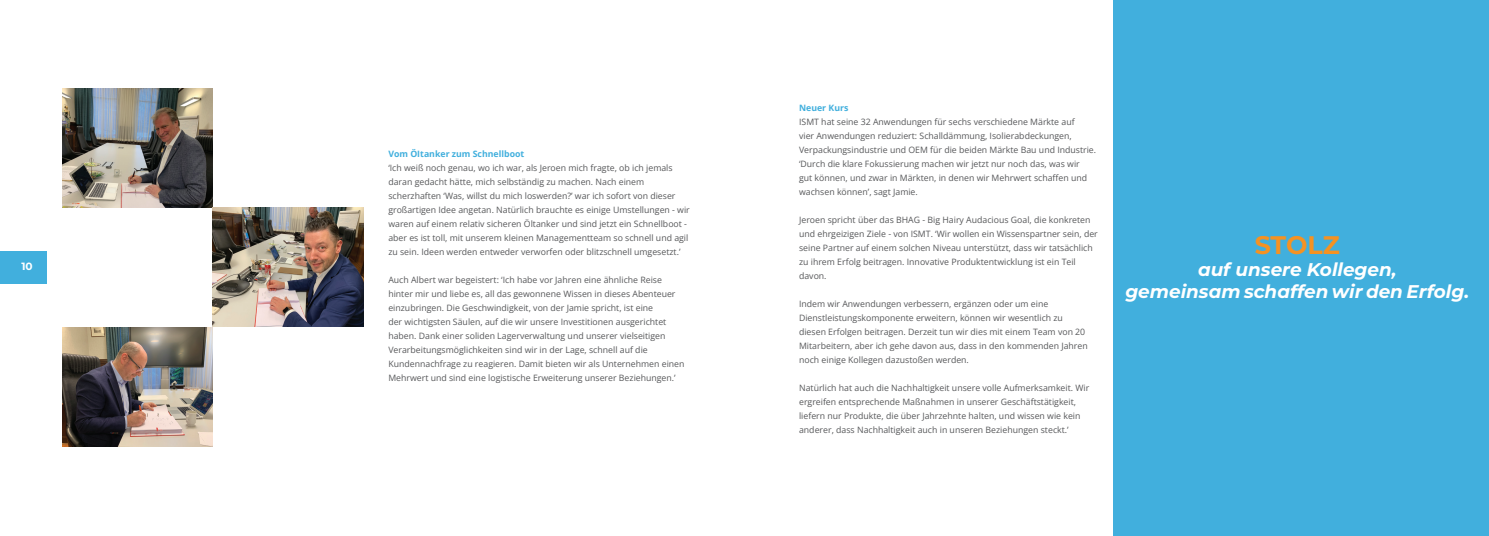
<style>
.page{position:relative;width:1489px;height:536px;background:#fff}
.page>*{position:absolute;margin:0;border:0;box-sizing:border-box;transform-origin:0 0}
.t1{font:700 25.38px "Montserrat";letter-spacing:-.005em;color:#f59222}
.t2{font:italic 700 18.38px "Montserrat";color:#fff}
.t3{font:700 10.5px "Montserrat";color:#fff}
.t4{font:8.75px/14px "Open Sans";color:#57585a}
.t5{font:700 8.75px "Open Sans";color:#41afdd}
</style>
<div class="page">
<div style="left:1112px;top:0;width:376px;height:536px;background:#41afdd"></div>
<img style="left:62px;top:88px;width:151px;height:119px">
<img style="left:62px;top:327px;width:151px;height:119px">
<img style="left:213px;top:207px;width:150px;height:119px">
<div style="left:0;top:251px;width:47px;height:32px;background:#41afdd"></div>
<p class="t3" style="left:21px;top:259px;width:13px">10</p>
<p class="t5" style="left:388px;top:148px;width:137px">Vom ÖItanker zum Schnellboot</p>
<p class="t4" style="left:388px;top:161px;width:303px">‘Ich weiß noch genau, wo ich war, als Jeroen mich fragte, ob ich jemals daran gedacht hätte, mich selbständig zu machen. Nach einem scherzhaften ‘Was, willst du mich loswerden?’ war ich sofort von dieser großartigen Idee angetan. Natürlich brauchte es einige Umstellungen - wir waren auf einem relativ sicheren Öltanker und sind jetzt ein Schnellboot - aber es ist toll, mit unserem kleinen Managementteam so schnell und agil zu sein. Ideen werden entweder verworfen oder blitzschnell umgesetzt.’</p>
<p class="t4" style="left:388px;top:273px;width:298px">Auch Albert war begeistert: ‘Ich habe vor Jahren eine ähnliche Reise hinter mir und liebe es, all das gewonnene Wissen in dieses Abenteuer einzubringen. Die Geschwindigkeit, von der Jamie spricht, ist eine<br>der wichtigsten Säulen, auf die wir unsere Investitionen ausgerichtet haben. Dank einer soliden Lagerverwaltung und unserer vielseitigen Verarbeitungsmöglichkeiten sind wir in der Lage, schnell auf die Kundennachfrage zu reagieren. Damit bieten wir als Unternehmen einen Mehrwert und sind eine logistische Erweiterung unserer Beziehungen.’</p>
<p class="t5" style="left:799px;top:102px;width:51px">Neuer Kurs</p>
<p class="t4" style="left:799px;top:115px;width:298px">ISMT hat seine 32 Anwendungen für sechs verschiedene Märkte auf<br>vier Anwendungen reduziert: Schalldämmung, Isolierabdeckungen, Verpackungsindustrie und OEM für die beiden Märkte Bau und Industrie. ‘Durch die klare Fokussierung machen wir jetzt nur noch das, was wir<br>gut können, und zwar in Märkten, in denen wir Mehrwert schaffen und wachsen können’, sagt Jamie.</p>
<p class="t4" style="left:799px;top:213px;width:300px">Jeroen spricht über das BHAG - Big Hairy Audacious Goal, die konkreten und ehrgeizigen Ziele - von ISMT. ‘Wir wollen ein Wissenspartner sein, der seine Partner auf einem solchen Niveau unterstützt, dass wir tatsächlich zu ihrem Erfolg beitragen. Innovative Produktentwicklung ist ein Teil davon.</p>
<p class="t4" style="left:799px;top:297px;width:290px">Indem wir Anwendungen verbessern, ergänzen oder um eine Dienstleistungskomponente erweitern, können wir wesentlich zu diesen Erfolgen beitragen. Derzeit tun wir dies mit einem Team von 20<br>Mitarbeitern, aber ich gehe davon aus, dass in den kommenden Jahren noch einige Kollegen dazustoßen werden.</p>
<p class="t4" style="left:799px;top:381px;width:292px">Natürlich hat auch die Nachhaltigkeit unsere volle Aufmerksamkeit. Wir ergreifen entsprechende Maßnahmen in unserer Geschäftstätigkeit, liefern nur Produkte, die über Jahrzehnte halten, und wissen wie kein anderer, dass Nachhaltigkeit auch in unseren Beziehungen steckt.’</p>
<p class="t1" style="left:1254px;top:228px;width:87px">STOLZ</p>
<p class="t2" style="left:1197px;top:257px;width:200px">auf unsere Kollegen,</p>
<p class="t2" style="left:1125px;top:279px;width:345px">gemeinsam schaffen wir den Erfolg.</p>
</div>
